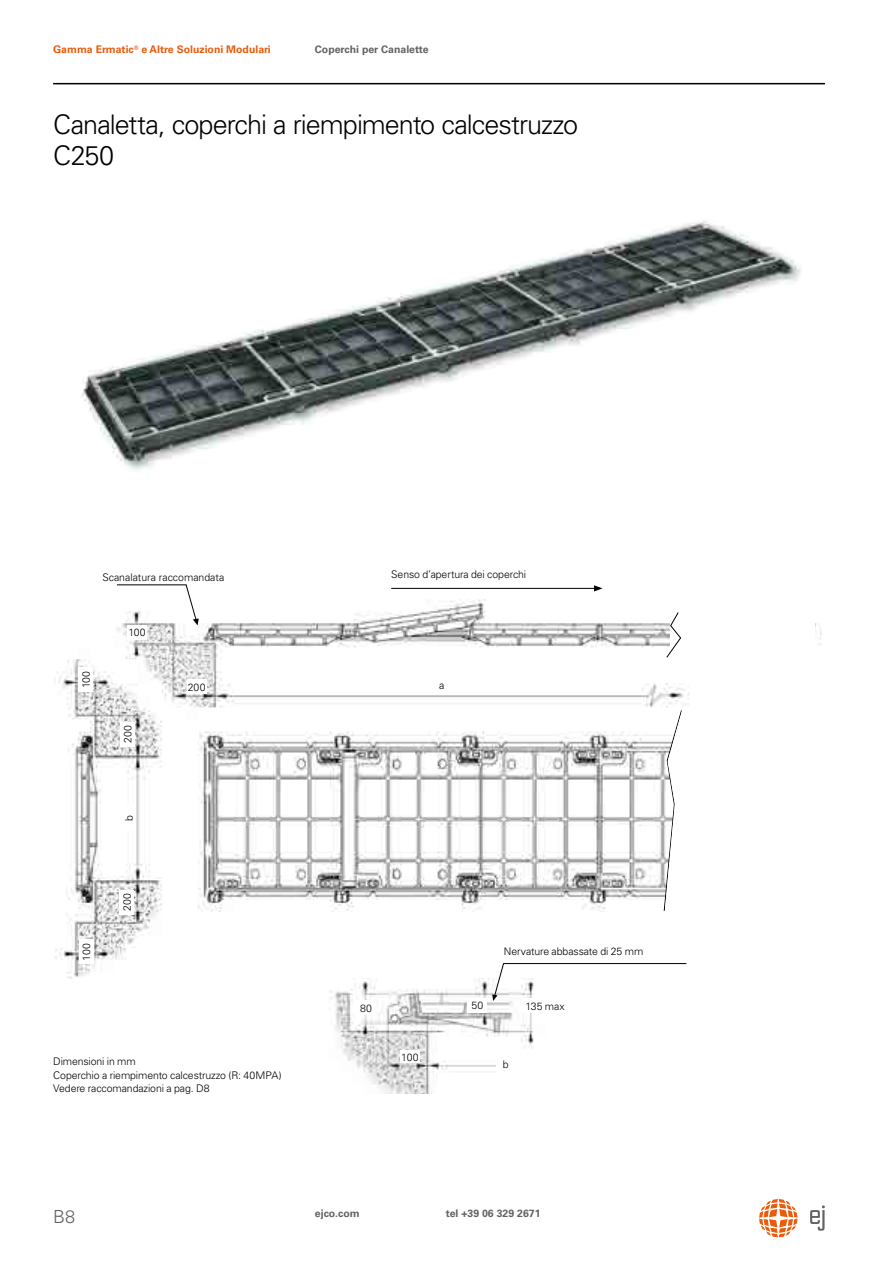
<style>
.page{position:relative;width:893px;height:1263px;background:#fff}
.page>*{position:absolute;margin:0;border:0;box-sizing:border-box;transform-origin:0 0}
.t1{font:300 27px/31.5px "Univers LT Pro 45";letter-spacing:-.035em;color:#000}
.t2{font:300 18px "Univers LT Pro 45";color:#646363}
.t3{font:300 10.5px/13.5px "Univers LT Pro 45";letter-spacing:-.01em;color:#000}
.t4{font:700 10.5px "Univers LT Pro 65";color:#646363}
.t5{font:700 10.5px "Univers LT Pro 65";color:#ea5b0b}
</style>
<div class="page">
<hr style="left:53px;top:83px;width:772px;height:1px;background:#000">
<svg style="left:810px;top:1205px;width:15px;height:26px"></svg>
<svg style="left:759px;top:1199px;width:38px;height:38px"></svg>
<img style="left:55px;top:585px;width:767px;height:393px">
<img style="left:329px;top:978px;width:205px;height:115px">
<img style="left:81px;top:221px;width:720px;height:250px">
<hr style="left:117px;top:584px;width:69px;height:1px;background:#000">
<svg style="left:185px;top:584px;width:14px;height:41px"></svg>
<div style="left:120px;top:722px;width:15px;height:24px;background:#fff"></div>
<div style="left:120px;top:890px;width:14px;height:24px;background:#fff"></div>
<div style="left:79px;top:940px;width:15px;height:24px;background:#fff"></div>
<div style="left:79px;top:668px;width:14px;height:24px;background:#fff"></div>
<div style="left:187px;top:680px;width:19px;height:14px;background:#fff"></div>
<div style="left:128px;top:625px;width:19px;height:15px;background:#fff"></div>
<div style="left:122px;top:806px;width:14px;height:24px;background:#fff"></div>
<div style="left:432px;top:678px;width:19px;height:15px;background:#fff"></div>
<hr style="left:391px;top:588px;width:209px;height:1px;background:#000">
<svg style="left:594px;top:585px;width:9px;height:6px"></svg>
<div style="left:356px;top:1001px;width:20px;height:14px;background:#fff"></div>
<div style="left:468px;top:998px;width:19px;height:14px;background:#fff"></div>
<div style="left:521px;top:999px;width:48px;height:14px;background:#fff"></div>
<div style="left:400px;top:1050px;width:20px;height:13px;background:#fff"></div>
<div style="left:504px;top:947px;width:218px;height:20px;background:#fff"></div>
<hr style="left:503px;top:963px;width:183px;height:1px;background:#000">
<svg style="left:492px;top:962px;width:12px;height:39px"></svg>
<div style="left:496px;top:1057px;width:19px;height:14px;background:#fff"></div>
<svg style="left:663px;top:708px;width:159px;height:225px"></svg>
<div style="left:671px;top:587px;width:144px;height:96px;background:#fff"></div>
<svg style="left:666px;top:601px;width:16px;height:58px"></svg>
<div style="left:708px;top:659px;width:96px;height:87px;background:#fff"></div>
<p class="t5" style="left:53px;top:43px;width:219px">Gamma Ermatic<sup>®</sup> e Altre Soluzioni Modulari</p>
<p class="t4" style="left:315px;top:43px;width:115px">Coperchi per Canalette</p>
<h1 class="t1" style="left:53px;top:108px;width:526px">Canaletta, coperchi a riempimento calcestruzzo<br>C250</h1>
<p class="t3" style="left:102px;top:570px;width:123px">Scanalatura raccomandata</p>
<p class="t3" style="left:391px;top:568px;width:136px">Senso d’apertura dei coperchi</p>
<p class="t3" style="left:128px;top:626px;width:19px">100</p>
<p class="t3" style="left:79px;top:688px;width:19px;rotate:-90deg">100</p>
<p class="t3" style="left:188px;top:680px;width:19px">200</p>
<p class="t3" style="left:121px;top:743px;width:19px;rotate:-90deg">200</p>
<p class="t3" style="left:122px;top:821px;width:7px;rotate:-90deg">b</p>
<p class="t3" style="left:80px;top:960px;width:19px;rotate:-90deg">100</p>
<p class="t3" style="left:120px;top:911px;width:19px;rotate:-90deg">200</p>
<p class="t3" style="left:439px;top:679px;width:7px">a</p>
<p class="t3" style="left:504px;top:944px;width:141px">Nervature abbassate di 25 mm</p>
<p class="t3" style="left:360px;top:1001px;width:13px">80</p>
<p class="t3" style="left:471px;top:998px;width:13px">50</p>
<p class="t3" style="left:525px;top:999px;width:41px">135 max</p>
<p class="t3" style="left:401px;top:1050px;width:19px">100</p>
<p class="t3" style="left:53px;top:1055px;width:84px">Dimensioni in mm</p>
<p class="t3" style="left:503px;top:1058px;width:7px">b</p>
<p class="t3" style="left:53px;top:1068px;width:230px">Coperchio a riempimento calcestruzzo (R: 40MPA)<br>Vedere raccomandazioni a pag. D8</p>
<h2 class="t2" style="left:53px;top:1205px;width:24px">B8</h2>
<p class="t4" style="left:315px;top:1207px;width:46px">ejco.com</p>
<p class="t4" style="left:446px;top:1207px;width:96px">tel +39 06 329 2671</p>
</div>
